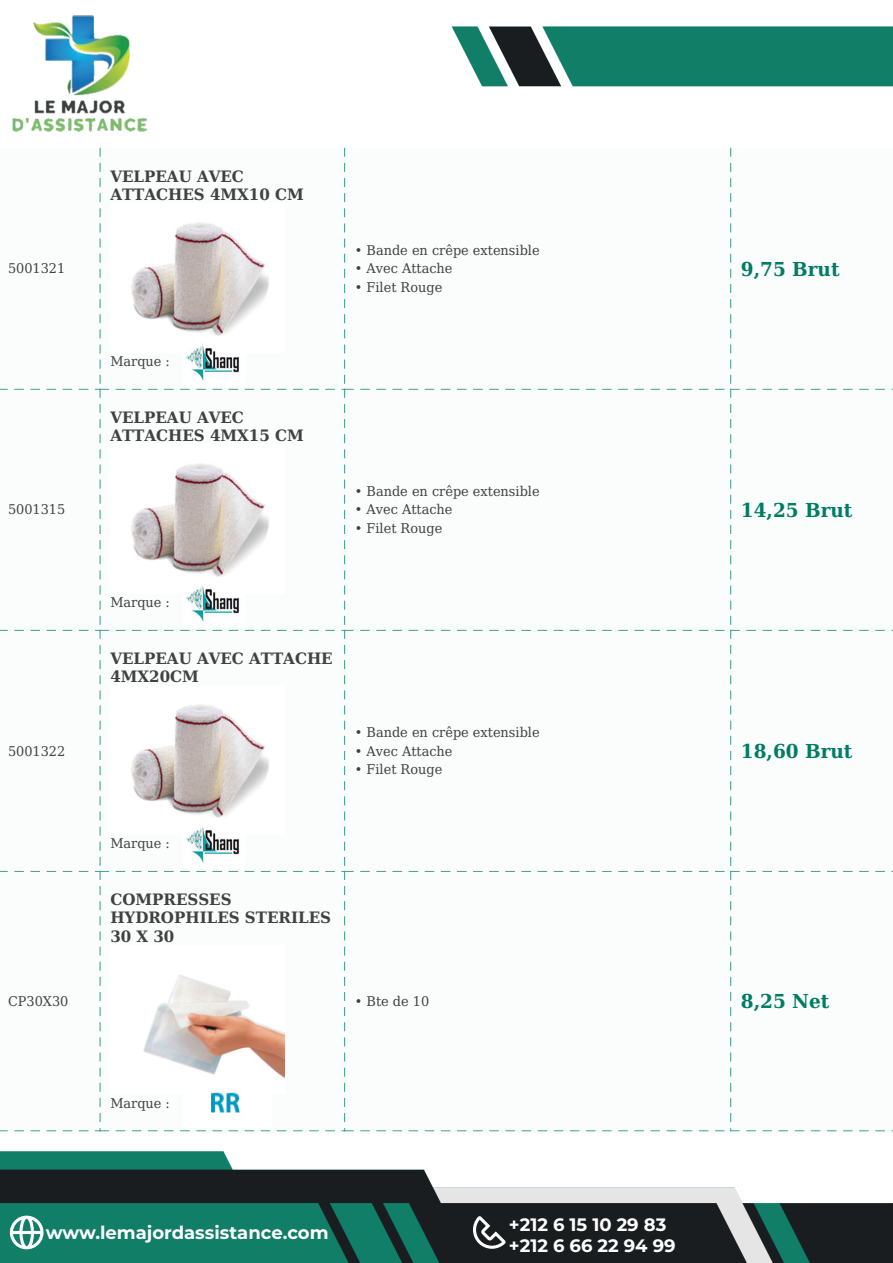
<style>
.page{position:relative;width:893px;height:1263px;background:#fff}
.page>*{position:absolute;margin:0;border:0;box-sizing:border-box;transform-origin:0 0}
.t1{font:700 19.2px "DejaVu Serif Condensed";color:#007c64;scale:1.07 1}
.t2{font:700 18px/21.6px "Montserrat";color:#fff}
.t3{font:700 15.75px/18.3px "DejaVu Serif Condensed";color:#414042;scale:1.07 1}
.t4{font:13.5px "DejaVu Serif Condensed";color:#414042;scale:1.07 1}
</style>
<div class="page">
<img style="left:0;top:15px;width:893px;height:1248px">
<svg style="left:10px;top:1215px;width:34px;height:34px"></svg>
<svg style="left:471px;top:1216px;width:35px;height:33px"></svg>
<p class="t3" style="left:110px;top:167px;width:182px">VELPEAU AVEC<br>ATTACHES 4MX10 CM</p>
<p class="t4" style="left:8px;top:258px;width:55px">5001321</p>
<p class="t4" style="left:355px;top:240px;width:174px">• Bande en crêpe extensible</p>
<p class="t4" style="left:355px;top:258px;width:93px">• Avec Attache</p>
<p class="t4" style="left:355px;top:277px;width:83px">• Filet Rouge</p>
<h1 class="t1" style="left:741px;top:254px;width:94px">9,75 Brut</h1>
<p class="t4" style="left:110px;top:351px;width:57px">Marque :</p>
<p class="t3" style="left:110px;top:408px;width:182px">VELPEAU AVEC<br>ATTACHES 4MX15 CM</p>
<p class="t4" style="left:8px;top:499px;width:55px">5001315</p>
<p class="t4" style="left:355px;top:481px;width:174px">• Bande en crêpe extensible</p>
<p class="t4" style="left:355px;top:499px;width:93px">• Avec Attache</p>
<p class="t4" style="left:355px;top:518px;width:83px">• Filet Rouge</p>
<h1 class="t1" style="left:741px;top:495px;width:106px">14,25 Brut</h1>
<p class="t4" style="left:110px;top:592px;width:57px">Marque :</p>
<p class="t3" style="left:110px;top:649px;width:209px">VELPEAU AVEC ATTACHE<br>4MX20CM</p>
<p class="t4" style="left:8px;top:740px;width:55px">5001322</p>
<p class="t4" style="left:355px;top:722px;width:174px">• Bande en crêpe extensible</p>
<p class="t4" style="left:355px;top:740px;width:93px">• Avec Attache</p>
<p class="t4" style="left:355px;top:759px;width:83px">• Filet Rouge</p>
<h1 class="t1" style="left:741px;top:736px;width:106px">18,60 Brut</h1>
<p class="t4" style="left:110px;top:833px;width:57px">Marque :</p>
<p class="t3" style="left:110px;top:890px;width:208px">COMPRESSES<br>HYDROPHILES STERILES<br>30 X 30</p>
<p class="t4" style="left:8px;top:991px;width:58px">CP30X30</p>
<p class="t4" style="left:355px;top:991px;width:71px">• Bte de 10</p>
<h1 class="t1" style="left:741px;top:986px;width:84px">8,25 Net</h1>
<p class="t4" style="left:110px;top:1092px;width:57px">Marque :</p>
<h2 class="t2" style="left:46px;top:1221px;width:284px">www.lemajordassistance.com</h2>
<h2 class="t2" style="left:509px;top:1212px;width:168px">+212 6 15 10 29 83 +212 6 66 22 94 99</h2>
</div>
